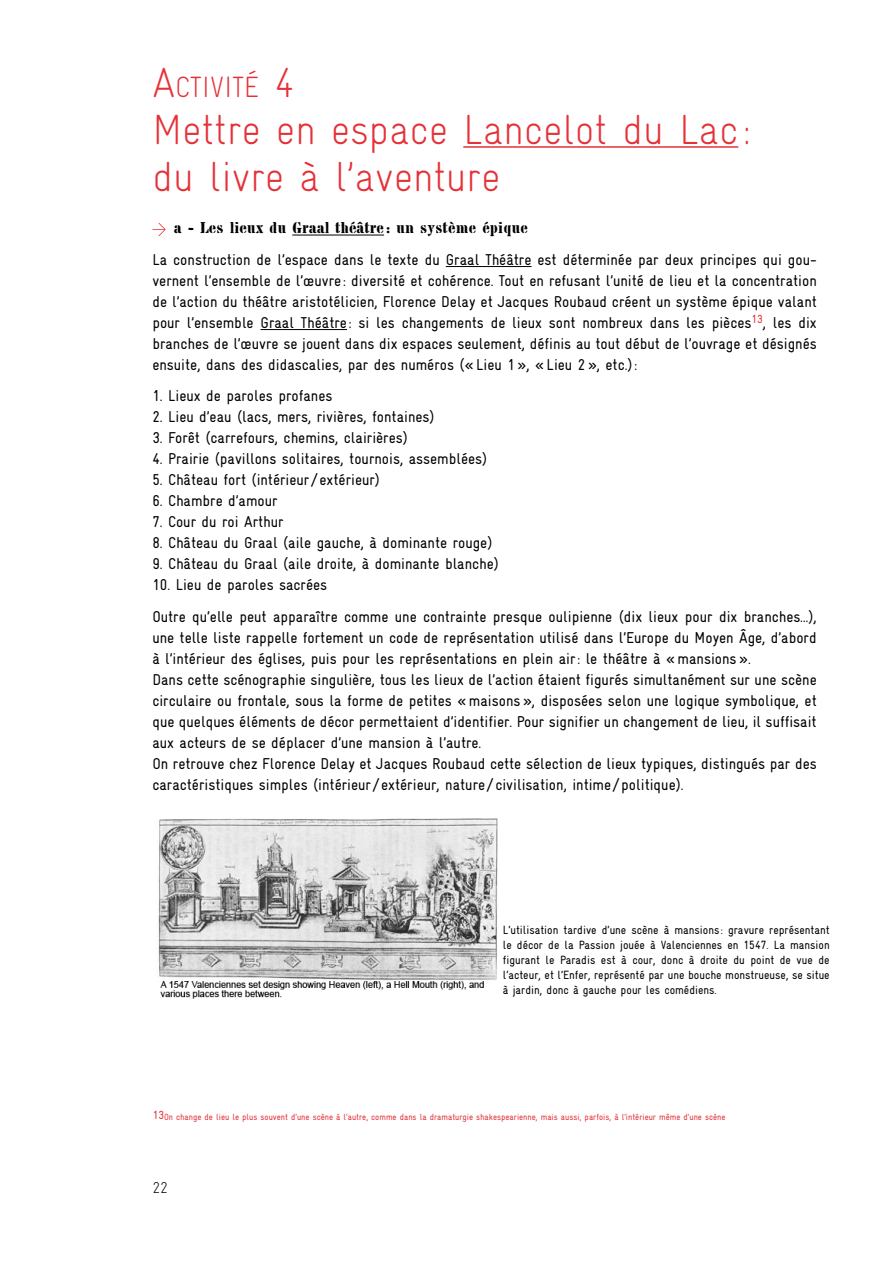
<style>
.page{position:relative;width:893px;height:1263px;background:#fff}
.page>*{position:absolute;margin:0;border:0;box-sizing:border-box;transform-origin:0 0}
.t1{font:300 42px/47.2px "Gravur Condensed";color:#e53138}
.t2{font:300 29.4px "Gravur Condensed";color:#e53138}
.t3{font:15.75px/21px "Gravur Condensed";color:#000}
.t4{font:15.75px "Chaillot";letter-spacing:.01em;color:#000}
.t5{font:300 15.75px "Gravur Condensed";color:#000}
.t6{font:12px/15px "Gravur Condensed";color:#000;text-align:justify}
.t7{font:9px "Gravur Condensed";color:#e53138}
.s1{font-size:42px}
.s2{font-size:11.85px}
</style>
<div class="page">
<hr style="left:463px;top:146px;width:275px;height:2px;background:#e53138">
<hr style="left:292px;top:235px;width:92px;height:1px;background:#000">
<hr style="left:446px;top:266px;width:85px;height:1px;background:#000">
<hr style="left:260px;top:329px;width:87px;height:1px;background:#000">
<svg style="left:152px;top:223px;width:14px;height:13px"></svg>
<img style="left:158px;top:819px;width:340px;height:180px">
<h2 class="t2" style="left:152px;top:70px;width:144px"><span class="s1">A</span>ctivité <span class="s1">4</span></h2>
<h1 class="t1" style="left:152px;top:106px;width:600px">Mettre en espace Lancelot du Lac : du livre à l’aventure</h1>
<p class="t4" style="left:174px;top:219px;width:356px">a - Les lieux du Graal théâtre : un système épique</p>
<p class="t3" style="left:152px;top:249px;width:666px;text-align:justify">La construction de l’espace dans le texte du Graal Théâtre est déterminée par deux principes qui gou&shy;vernent l’ensemble de l’œuvre : diversité et cohérence. Tout en refusant l’unité de lieu et la concentration de l’action du théâtre aristotélicien, Florence Delay et Jacques Roubaud créent un système épique valant pour l’ensemble Graal Théâtre : si les changements de lieux sont nombreux dans les pièces<sup>13</sup>, les dix branches de l’œuvre se jouent dans dix espaces seulement, définis au tout début de l’ouvrage et désignés ensuite, dans des didascalies, par des numéros («Lieu 1», «Lieu 2», etc.):</p>
<p class="t3" style="left:152px;top:385px;width:182px">1. Lieux de paroles profanes</p>
<p class="t3" style="left:152px;top:406px;width:284px">2. Lieu d’eau (lacs, mers, rivières, fontaines)</p>
<p class="t3" style="left:152px;top:427px;width:257px">3. Forêt (carrefours, chemins, clairières)</p>
<p class="t3" style="left:152px;top:448px;width:337px">4. Prairie (pavillons solitaires, tournois, assemblées)</p>
<p class="t3" style="left:152px;top:469px;width:229px">5. Château fort (intérieur/ extérieur)</p>
<p class="t3" style="left:152px;top:490px;width:127px">6. Chambre d’amour</p>
<p class="t3" style="left:152px;top:511px;width:133px">7. Cour du roi Arthur</p>
<p class="t3" style="left:152px;top:532px;width:342px">8. Château du Graal (aile gauche, à dominante rouge)</p>
<p class="t3" style="left:152px;top:553px;width:348px">9. Château du Graal (aile droite, à dominante blanche)</p>
<p class="t3" style="left:152px;top:569px;width:666px;line-height:31.5px">10. Lieu de paroles sacrées<br>Outre qu’elle peut apparaître comme une contrainte presque oulipienne (dix lieux pour dix branches…),</p>
<p class="t3" style="left:152px;top:627px;width:666px">une telle liste rappelle fortement un code de représentation utilisé dans l’Europe du Moyen Âge, d’abord à l’intérieur des églises, puis pour les représentations en plein air: le théâtre à «mansions».<br>Dans cette scénographie singulière, tous les lieux de l’action étaient figurés simultanément sur une scène circulaire ou frontale, sous la forme de petites «maisons», disposées selon une logique symbolique, et que quelques éléments de décor permettaient d’identifier. Pour signifier un changement de lieu, il suffisait aux acteurs de se déplacer d’une mansion à l’autre.<br>On retrouve chez Florence Delay et Jacques Roubaud cette sélection de lieux typiques, distingués par des caractéristiques simples (intérieur/ extérieur, nature / civilisation, intime / politique).</p>
<p class="t6" style="left:503px;top:922px;width:328px">L’utilisation tardive d’une scène à mansions : gravure représentant le décor de la Passion jouée à Valenciennes en 1547. La mansion figurant le Paradis est à cour, donc à droite du point de vue de l’acteur, et l’Enfer, représenté par une bouche monstrueuse, se situe à jardin, donc à gauche pour les comédiens.</p>
<p class="t7" style="left:153px;top:1111px;width:574px"><span class="s2">13</span>On change de lieu le plus souvent d’une scène à l’autre, comme dans la dramaturgie shakespearienne, mais aussi, parfois, à l’intérieur même d’une scène</p>
<p class="t5" style="left:152px;top:1178px;width:17px">22</p>
</div>
